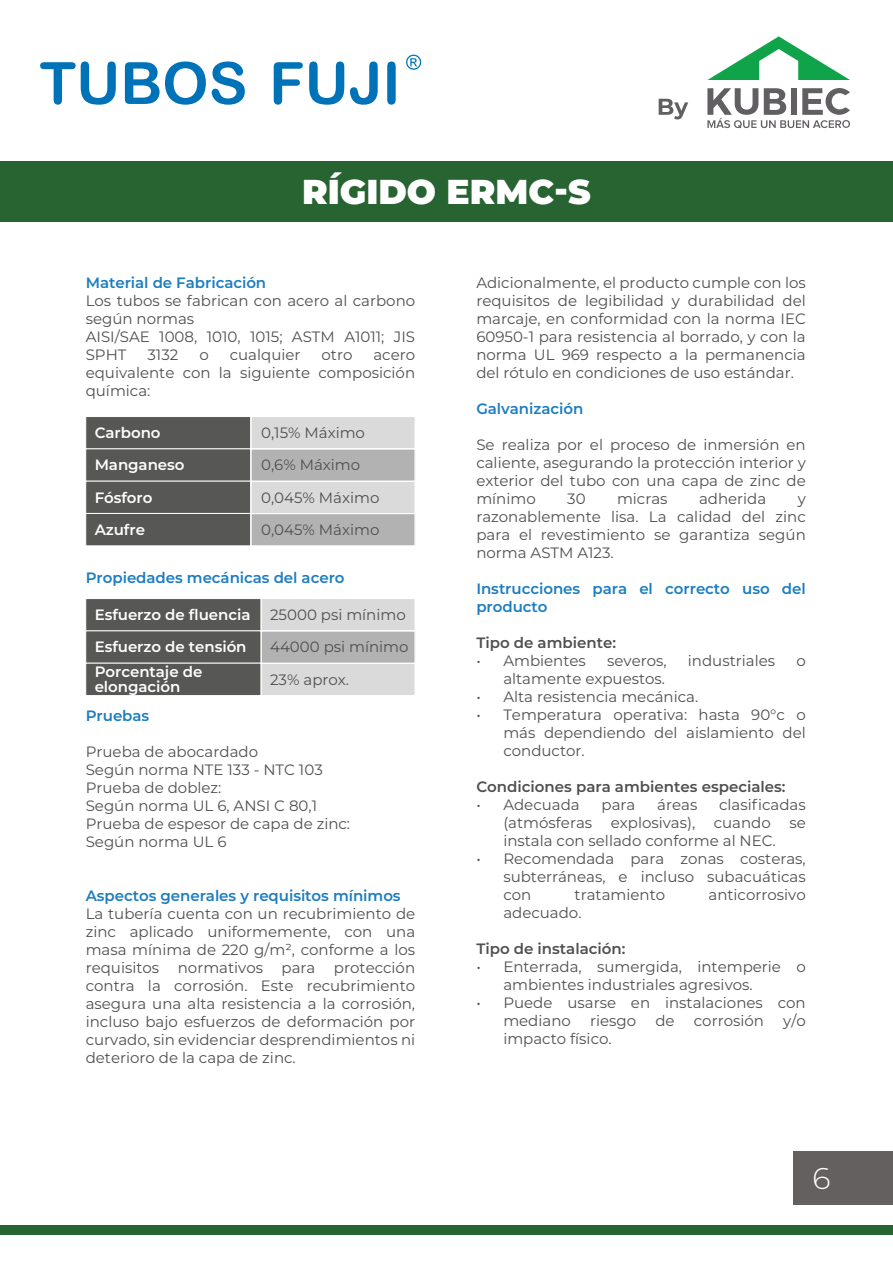
<style>
.page{position:relative;width:893px;height:1263px;background:#fff}
.page>*{position:absolute;margin:0;border:0;box-sizing:border-box;transform-origin:0 0}
.t1{font:900 34.5px "Montserrat";color:#fff}
.t2{font:300 30px "Montserrat";color:#fff}
.t3{font:15px/18px "Montserrat";color:#504f4f;text-align:justify}
.t4{font:600 15px/18px "Montserrat";letter-spacing:-.005em;color:#1b7dc0}
.t5{font:600 15px/32.2px "Montserrat";letter-spacing:-.005em;color:#fff}
.t6{font:600 15px "Montserrat";color:#504f4f}
</style>
<div class="page">
<div style="left:85px;top:416px;width:166px;height:33px;background:#575756;border:1px solid #fff"></div>
<div style="left:85px;top:448px;width:166px;height:34px;background:#575756;border:1px solid #fff"></div>
<div style="left:85px;top:481px;width:166px;height:33px;background:#575756;border:1px solid #fff"></div>
<div style="left:85px;top:513px;width:166px;height:33px;background:#575756;border:1px solid #fff"></div>
<div style="left:251px;top:417px;width:164px;height:32px;background:#dadada"></div>
<div style="left:251px;top:416px;width:165px;height:33px;border:1px solid #fff"></div>
<div style="left:251px;top:449px;width:164px;height:32px;background:#b3b2b2"></div>
<div style="left:251px;top:448px;width:165px;height:34px;border:1px solid #fff"></div>
<div style="left:251px;top:481px;width:164px;height:33px;background:#dadada"></div>
<div style="left:251px;top:481px;width:165px;height:33px;border:1px solid #fff"></div>
<div style="left:251px;top:514px;width:164px;height:32px;background:#b3b2b2"></div>
<div style="left:251px;top:513px;width:165px;height:33px;border:1px solid #fff"></div>
<div style="left:85px;top:598px;width:176px;height:33px;background:#575756;border:1px solid #fff"></div>
<div style="left:85px;top:630px;width:176px;height:34px;background:#575756;border:1px solid #fff"></div>
<div style="left:85px;top:663px;width:176px;height:33px;background:#575756;border:1px solid #fff"></div>
<div style="left:261px;top:598px;width:154px;height:33px;background:#dadada"></div>
<div style="left:261px;top:598px;width:155px;height:33px;border:1px solid #fff"></div>
<div style="left:261px;top:631px;width:154px;height:32px;background:#b3b2b2"></div>
<div style="left:261px;top:630px;width:155px;height:34px;border:1px solid #fff"></div>
<div style="left:261px;top:663px;width:154px;height:33px;background:#dadada"></div>
<div style="left:261px;top:663px;width:155px;height:33px;border:1px solid #fff"></div>
<svg style="left:707px;top:36px;width:143px;height:44px"></svg>
<svg style="left:707px;top:88px;width:143px;height:40px"></svg>
<svg style="left:659px;top:99px;width:29px;height:20px"></svg>
<div style="left:0;top:161px;width:893px;height:60px;background:#286332"></div>
<svg style="left:406px;top:55px;width:15px;height:15px"></svg>
<svg style="left:40px;top:61px;width:76px;height:44px"></svg>
<svg style="left:125px;top:61px;width:81px;height:44px"></svg>
<svg style="left:212px;top:61px;width:33px;height:44px"></svg>
<svg style="left:274px;top:62px;width:29px;height:43px"></svg>
<svg style="left:309px;top:61px;width:35px;height:44px"></svg>
<svg style="left:350px;top:61px;width:28px;height:44px"></svg>
<svg style="left:387px;top:61px;width:9px;height:44px"></svg>
<div style="left:0;top:1225px;width:893px;height:10px;background:#286332"></div>
<div style="left:794px;top:1151px;width:99px;height:54px;background:#64605f"></div>
<h1 class="t1" style="left:302px;top:166px;width:290px">RÍGIDO ERMC-S</h1>
<p class="t4" style="left:86px;top:272px;width:182px">Material de Fabricación</p>
<p class="t3" style="left:86px;top:291px;width:331px;text-align:left">Los tubos se fabrican con acero al carbono según normas<br>AISI/SAE 1008, 1010, 1015; ASTM A1011; JIS<br>SPHT</p>
<p class="t3" style="left:148px;top:345px;width:32px">3132</p>
<p class="t3" style="left:199px;top:345px;width:11px">o</p>
<p class="t3" style="left:230px;top:345px;width:72px">cualquier</p>
<p class="t3" style="left:322px;top:345px;width:32px">otro</p>
<p class="t3" style="left:86px;top:345px;width:331px;text-indent:288px">acero equivalente con la siguiente composición química:</p>
<p class="t5" style="left:95px;top:416px;width:91px">Carbono<br>Manganeso<br>Fósforo<br>Azufre</p>
<p class="t3" style="left:261px;top:416px;width:120px;line-height:32.2px;text-align:left">0,15% Máximo<br>0,6% Máximo<br>0,045% Máximo<br>0,045% Máximo</p>
<p class="t4" style="left:86px;top:568px;width:260px">Propiedades mecánicas del acero</p>
<p class="t5" style="left:95px;top:598px;width:157px">Esfuerzo de fluencia<br>Esfuerzo de tensión</p>
<p class="t5" style="left:95px;top:664px;width:109px;line-height:15px">Porcentaje de elongación</p>
<p class="t3" style="left:270px;top:598px;width:140px;line-height:32.2px;text-align:left">25000 psi mínimo<br>44000 psi mínimo<br>23% aprox.</p>
<p class="t4" style="left:86px;top:706px;width:65px">Pruebas</p>
<p class="t3" style="left:86px;top:742px;width:266px;text-align:left">Prueba de abocardado<br>Según norma NTE 133 - NTC 103<br>Prueba de doblez:<br>Según norma UL 6, ANSI C 80,1<br>Prueba de espesor de capa de zinc:<br>Según norma UL 6</p>
<p class="t4" style="left:86px;top:886px;width:316px">Aspectos generales y requisitos mínimos</p>
<p class="t3" style="left:86px;top:904px;width:331px">La tubería cuenta con un recubrimiento de zinc aplicado uniformemente, con una masa mínima de 220 g/m², conforme a los requisitos normativos para protección contra la corrosión. Este recubrimiento asegura una alta resistencia a la corrosión, incluso bajo esfuerzos de deformación por curvado, sin evidenciar desprendimientos ni deterioro de la capa de zinc.</p>
<p class="t3" style="left:476px;top:273px;width:331px">Adicionalmente, el producto cumple con los requisitos de legibilidad y durabilidad del marcaje, en conformidad con la norma IEC 60950-1 para resistencia al borrado, y con la norma UL 969 respecto a la permanencia del rótulo en condiciones de uso estándar.</p>
<p class="t4" style="left:476px;top:399px;width:108px">Galvanización</p>
<p class="t3" style="left:476px;top:435px;width:331px">Se realiza por el proceso de inmersión en caliente, asegurando la protección interior y exterior del tubo con una capa de zinc de mínimo</p>
<p class="t3" style="left:567px;top:489px;width:20px">30</p>
<p class="t3" style="left:617px;top:489px;width:52px">micras</p>
<p class="t3" style="left:699px;top:489px;width:69px">adherida</p>
<p class="t3" style="left:476px;top:489px;width:331px;text-indent:321px">y razonablemente lisa. La calidad del zinc para el revestimiento se garantiza según norma ASTM A123.</p>
<p class="t4" style="left:476px;top:579px;width:331px">Instrucciones para el correcto uso del producto</p>
<p class="t6" style="left:476px;top:632px;width:141px">Tipo de ambiente:</p>
<p class="t3" style="left:476px;top:651px;width:111px">• Ambientes</p>
<p class="t3" style="left:607px;top:651px;width:61px">severos,</p>
<p class="t3" style="left:688px;top:651px;width:89px">industriales</p>
<p class="t3" style="left:796px;top:651px;width:11px">o</p>
<p class="t3" style="left:503px;top:669px;width:163px">altamente expuestos.</p>
<p class="t3" style="left:476px;top:687px;width:223px">• Alta resistencia mecánica.</p>
<p class="t3" style="left:503px;top:705px;width:304px;text-indent:-27px">• Temperatura operativa: hasta 90°c o más dependiendo del aislamiento del conductor.</p>
<p class="t6" style="left:476px;top:776px;width:311px">Condiciones para ambientes especiales:</p>
<p class="t3" style="left:476px;top:795px;width:105px">• Adecuada</p>
<p class="t3" style="left:601px;top:795px;width:35px">para</p>
<p class="t3" style="left:657px;top:795px;width:42px">áreas</p>
<p class="t3" style="left:503px;top:795px;width:304px;text-indent:216px">clasificadas (atmósferas explosivas), cuando se instala con sellado conforme al NEC.</p>
<p class="t3" style="left:503px;top:849px;width:304px;text-indent:-27px">• Recomendada para zonas costeras, subterráneas, e incluso subacuáticas con</p>
<p class="t3" style="left:575px;top:885px;width:92px">tratamiento</p>
<p class="t3" style="left:708px;top:885px;width:99px">anticorrosivo</p>
<p class="t3" style="left:503px;top:903px;width:80px">adecuado.</p>
<p class="t6" style="left:476px;top:938px;width:151px">Tipo de instalación:</p>
<p class="t3" style="left:503px;top:957px;width:304px;text-indent:-27px">• Enterrada, sumergida, intemperie o ambientes industriales agresivos.</p>
<p class="t3" style="left:503px;top:993px;width:304px;text-indent:-27px">• Puede usarse en instalaciones con mediano</p>
<p class="t3" style="left:590px;top:1011px;width:48px">riesgo</p>
<p class="t3" style="left:655px;top:1011px;width:21px">de</p>
<p class="t3" style="left:694px;top:1011px;width:72px">corrosión</p>
<p class="t3" style="left:783px;top:1011px;width:24px">y/o</p>
<p class="t3" style="left:503px;top:1029px;width:110px">impacto físico.</p>
<h2 class="t2" style="left:812px;top:1158px;width:20px">6</h2>
</div>
